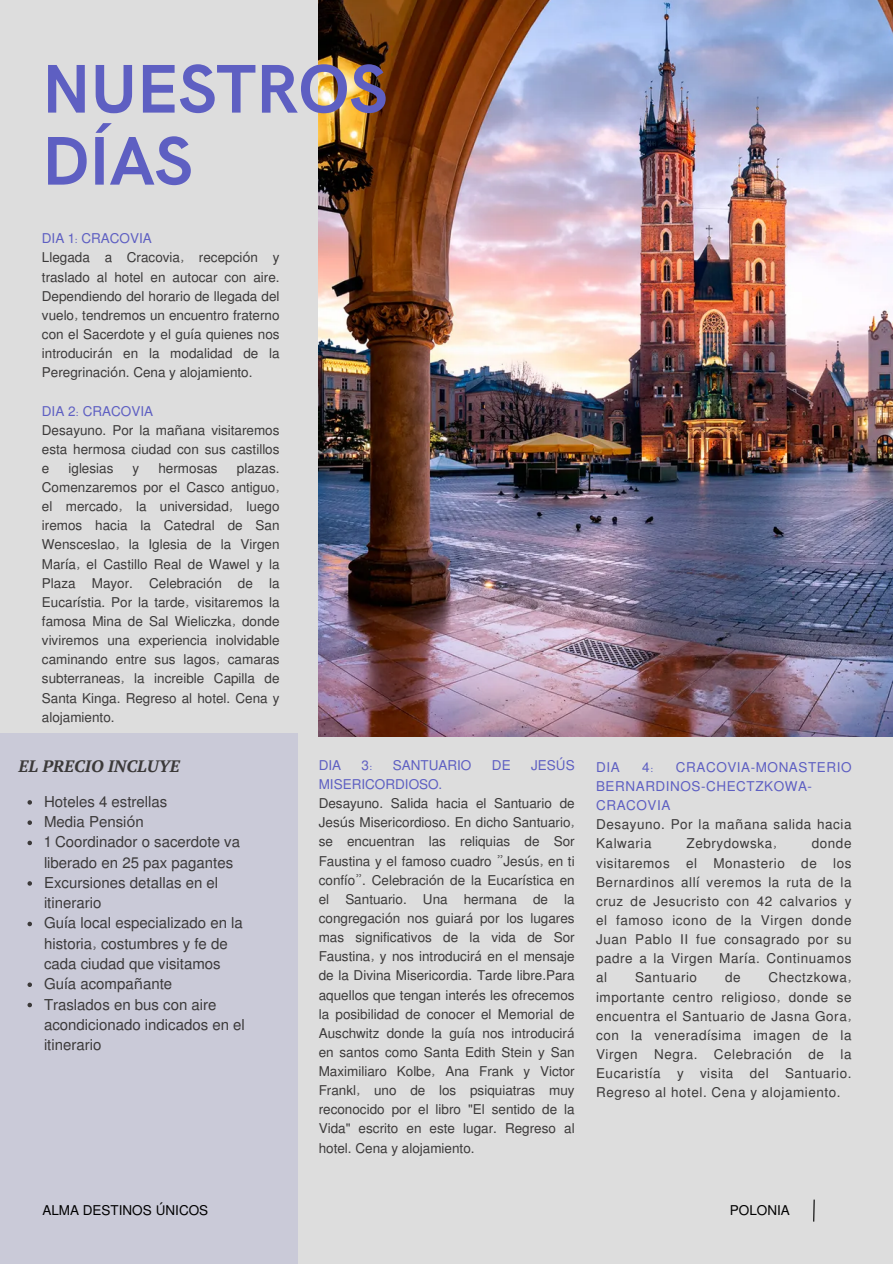
<style>
.page{position:relative;width:893px;height:1264px;background:#fff}
.page>*{position:absolute;margin:0;border:0;box-sizing:border-box;transform-origin:0 0}
.t1{font:700 69px "HK Grotesk";letter-spacing:-.005em;color:#5e5fc2}
.t2{font:italic 700 16.5px "PT Serif";color:#3b3939}
.t3{font:15px/20.2px "Mukti";color:#3b3939}
.t4{font:13.5px/19.2px "Mukti";color:#3b3939;text-align:justify}
.t5{font:13.5px/19.2px "Mukti";letter-spacing:.04em;color:#3b3939}
.t6{font:13.5px "Mukti";color:#5e5fc2}
.t7{font:13.5px/19.2px "Mukti";letter-spacing:.04em;color:#5e5fc2}
.t8{font:13.5px "Mukti";color:#000}
.t9{font:13.5px "Mukti";letter-spacing:.02em;color:#5e5fc2}
.s1{font-family:"Noto Sans"}
</style>
<div class="page">
<div style="left:0;top:0;width:892px;height:1263px;background:#ddd"></div>
<div style="left:0;top:733px;width:298px;height:530px;background:#cacad8"></div>
<svg style="left:813px;top:1199px;width:2px;height:23px"></svg>
<img style="left:319px;top:0;width:573px;height:736px">
<svg style="left:27px;top:800px;width:5px;height:4px"></svg>
<svg style="left:27px;top:820px;width:5px;height:5px"></svg>
<svg style="left:27px;top:840px;width:5px;height:5px"></svg>
<svg style="left:27px;top:881px;width:5px;height:4px"></svg>
<svg style="left:27px;top:921px;width:5px;height:5px"></svg>
<svg style="left:27px;top:982px;width:5px;height:5px"></svg>
<svg style="left:27px;top:1002px;width:5px;height:5px"></svg>
<p class="t1" style="left:42px;top:50px;width:347px">NUESTROS</p>
<p class="t1" style="left:42px;top:122px;width:152px">DÍAS</p>
<p class="t6" style="left:42px;top:229px;width:111px">DIA 1: CRACOVIA</p>
<p class="t4" style="left:42px;top:247px;width:239px">Llegada a Cracovia, recepci<span class="s1">ó</span>n y traslado al hotel en autocar con aire.<br>Dependiendo del horario de llegada del vuelo, tendremos un encuentro fraterno con el Sacerdote y el gu<span class="s1">í</span>a quienes nos introducir<span class="s1">á</span>n en la modalidad de la Peregrinaci<span class="s1">ó</span>n. Cena y alojamiento.</p>
<p class="t6" style="left:42px;top:401px;width:113px">DIA 2: CRACOVIA</p>
<p class="t4" style="left:42px;top:419px;width:239px">Desayuno. Por la ma<span class="s1">ñ</span>ana visitaremos esta hermosa ciudad con sus castillos e</p>
<p class="t4" style="left:42px;top:458px;width:239px;text-indent:195px">plazas.<br>Comenzaremos por el Casco antiguo, el mercado, la universidad, luego iremos hacia la Catedral de San Wensceslao, la Iglesia de la Virgen Mar<span class="s1">í</span>a, el Castillo Real de Wawel y la Plaza Mayor. Celebraci<span class="s1">ó</span>n de la Eucar<span class="s1">í</span>stia. Por la tarde, visitaremos la famosa Mina de Sal Wieliczka, donde viviremos una experiencia inolvidable caminando entre sus lagos, camaras subterraneas, la increible Capilla de Santa Kinga. Regreso al hotel. Cena y alojamiento.</p>
<p class="t4" style="left:68px;top:458px;width:46px">iglesias</p>
<p class="t4" style="left:133px;top:458px;width:8px">y</p>
<p class="t4" style="left:158px;top:458px;width:61px">hermosas</p>
<p class="t2" style="left:18px;top:755px;width:163px">EL PRECIO INCLUYE</p>
<p class="t3" style="left:44px;top:790px;width:125px">Hoteles 4 estrellas</p>
<p class="t3" style="left:44px;top:811px;width:101px">Media Pensi<span class="s1">ó</span>n</p>
<p class="t3" style="left:44px;top:831px;width:197px">1 Coordinador o sacerdote va liberado en 25 pax pagantes</p>
<p class="t3" style="left:44px;top:871px;width:176px">Excursiones detallas en el itinerario</p>
<p class="t3" style="left:44px;top:912px;width:200px">Gu<span class="s1">í</span>a local especializado en la historia, costumbres y fe de cada ciudad que visitamos</p>
<p class="t3" style="left:44px;top:973px;width:130px">Gu<span class="s1">í</span>a acompa<span class="s1">ñ</span>ante</p>
<p class="t3" style="left:44px;top:993px;width:202px">Traslados en bus con aire acondicionado indicados en el itinerario</p>
<p class="t8" style="left:42px;top:1200px;width:167px">ALMA DESTINOS <span class="s1">Ú</span>NICOS</p>
<p class="t9" style="left:319px;top:755px;width:24px">DIA</p>
<p class="t9" style="left:361px;top:755px;width:12px">3:</p>
<p class="t6" style="left:393px;top:755px;width:80px">SANTUARIO</p>
<p class="t9" style="left:492px;top:755px;width:20px">DE</p>
<p class="t9" style="left:531px;top:755px;width:45px">JES<span class="s1">Ú</span>S</p>
<p class="t6" style="left:319px;top:774px;width:125px">MISERICORDIOSO.</p>
<p class="t4" style="left:319px;top:793px;width:257px">Desayuno. Salida hacia el Santuario de Jes<span class="s1">ú</span>s Misericordioso. En dicho Santuario, se encuentran las reliquias de Sor Faustina y el famoso cuadro ”Jes<span class="s1">ú</span>s, en ti conf<span class="s1">í</span>o”. Celebraci<span class="s1">ó</span>n de la Eucar<span class="s1">í</span>stica en el Santuario. Una hermana de la congregaci<span class="s1">ó</span>n nos guiar<span class="s1">á</span> por los lugares mas significativos de la vida de Sor Faustina, y nos introducir<span class="s1">á</span> en el mensaje de la Divina Misericordia. Tarde libre.Para aquellos que tengan inter<span class="s1">é</span>s les ofrecemos la posibilidad de conocer el Memorial de Auschwitz donde la gu<span class="s1">í</span>a nos introducir<span class="s1">á </span>en santos como Santa Edith Stein y San Maximiliaro Kolbe, Ana Frank y Victor Frankl, uno de los psiquiatras muy reconocido por el libro "El sentido de la Vida" escrito en este lugar. Regreso al hotel. Cena y alojamiento.</p>
<p class="t7" style="left:596px;top:756px;width:257px;text-indent:80px">CRACOVIA-MONASTERIO<br>BERNARDINOS-CHECTZKOWA-<br>CRACOVIA</p>
<p class="t5" style="left:596px;top:814px;width:257px">Desayuno. Por la ma<span class="s1">ñ</span>ana salida hacia<br>Kalwaria</p>
<p class="t9" style="left:596px;top:757px;width:25px">DIA</p>
<p class="t9" style="left:642px;top:757px;width:13px">4:</p>
<p class="t4" style="left:596px;top:833px;width:257px;text-indent:216px">donde visitaremos el Monasterio de los Bernardinos all<span class="s1">í</span> veremos la ruta de la cruz de Jesucristo con 42 calvarios y el famoso icono de la Virgen donde Juan Pablo II fue consagrado por su padre a la Virgen Mar<span class="s1">í</span>a. Continuamos al</p>
<p class="t5" style="left:686px;top:833px;width:92px">Zebrydowska,</p>
<p class="t4" style="left:596px;top:967px;width:257px;text-indent:172px">Chectzkowa, importante centro religioso, donde se encuentra el Santuario de Jasna Gora, con la venerad<span class="s1">í</span>sima imagen de la Virgen Negra. Celebraci<span class="s1">ó</span>n de la Eucarist<span class="s1">í</span>a y visita del Santuario.<br>Regreso al hotel. Cena y alojamiento.</p>
<p class="t5" style="left:635px;top:967px;width:64px">Santuario</p>
<p class="t4" style="left:725px;top:967px;width:17px">de</p>
<p class="t8" style="left:730px;top:1200px;width:61px">POLONIA</p>
</div>
